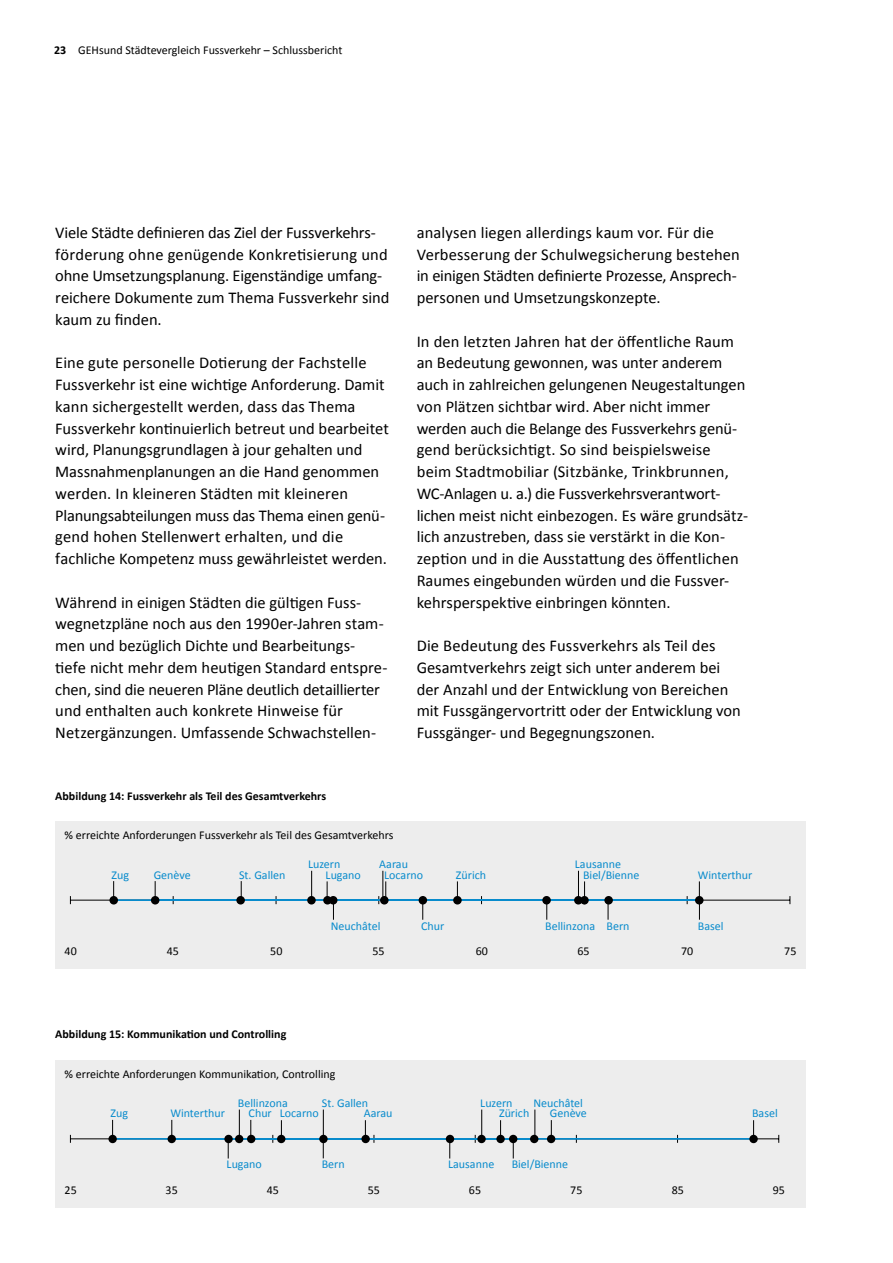
<style>
.page{position:relative;width:893px;height:1263px;background:#fff}
.page>*{position:absolute;margin:0;border:0;box-sizing:border-box;transform-origin:0 0}
.t1{font:16.5px/21.8px "Calibri";color:#000}
.t2{font:12px "Calibri";color:#088bcc}
.t3{font:12px "Calibri";color:#000}
.t4{font:700 12px "Calibri";color:#000}
.s1{font-weight:700}
</style>
<div class="page">
<div style="left:55px;top:1060px;width:751px;height:148px;background:#ededed"></div>
<svg style="left:228px;top:1143px;width:1px;height:15px"></svg>
<svg style="left:323px;top:1143px;width:1px;height:15px"></svg>
<svg style="left:449px;top:1143px;width:1px;height:15px"></svg>
<svg style="left:513px;top:1143px;width:1px;height:15px"></svg>
<hr style="left:239px;top:1109px;width:1px;height:30px;background:#000">
<hr style="left:323px;top:1109px;width:1px;height:30px;background:#000">
<hr style="left:481px;top:1109px;width:1px;height:30px;background:#000">
<hr style="left:534px;top:1109px;width:1px;height:30px;background:#000">
<svg style="left:281px;top:1120px;width:1px;height:15px"></svg>
<svg style="left:365px;top:1120px;width:1px;height:15px"></svg>
<svg style="left:753px;top:1120px;width:1px;height:15px"></svg>
<svg style="left:500px;top:1120px;width:1px;height:15px"></svg>
<svg style="left:551px;top:1120px;width:1px;height:15px"></svg>
<svg style="left:112px;top:1120px;width:1px;height:15px"></svg>
<svg style="left:250px;top:1120px;width:1px;height:15px"></svg>
<hr style="left:70px;top:1138px;width:709px;height:1px;background:#000">
<svg style="left:171px;top:1120px;width:1px;height:15px"></svg>
<hr style="left:113px;top:1138px;width:640px;height:1px;background:#088bcc">
<div style="left:496px;top:1135px;width:9px;height:8px;background:#000;border-radius:50%"></div>
<div style="left:547px;top:1135px;width:8px;height:8px;background:#000;border-radius:50%"></div>
<div style="left:749px;top:1135px;width:9px;height:8px;background:#000;border-radius:50%"></div>
<div style="left:446px;top:1135px;width:8px;height:8px;background:#000;border-radius:50%"></div>
<div style="left:319px;top:1135px;width:9px;height:8px;background:#000;border-radius:50%"></div>
<div style="left:168px;top:1135px;width:8px;height:8px;background:#000;border-radius:50%"></div>
<div style="left:477px;top:1135px;width:9px;height:8px;background:#000;border-radius:50%"></div>
<div style="left:224px;top:1135px;width:9px;height:8px;background:#000;border-radius:50%"></div>
<div style="left:509px;top:1135px;width:8px;height:8px;background:#000;border-radius:50%"></div>
<div style="left:235px;top:1135px;width:8px;height:8px;background:#000;border-radius:50%"></div>
<div style="left:530px;top:1135px;width:8px;height:8px;background:#000;border-radius:50%"></div>
<div style="left:247px;top:1135px;width:8px;height:8px;background:#000;border-radius:50%"></div>
<div style="left:108px;top:1135px;width:9px;height:8px;background:#000;border-radius:50%"></div>
<div style="left:361px;top:1135px;width:9px;height:8px;background:#000;border-radius:50%"></div>
<div style="left:277px;top:1135px;width:8px;height:8px;background:#000;border-radius:50%"></div>
<div style="left:55px;top:821px;width:751px;height:148px;background:#ededed"></div>
<svg style="left:422px;top:904px;width:1px;height:16px"></svg>
<svg style="left:546px;top:904px;width:1px;height:16px"></svg>
<svg style="left:608px;top:904px;width:1px;height:16px"></svg>
<svg style="left:155px;top:881px;width:1px;height:15px"></svg>
<svg style="left:311px;top:871px;width:1px;height:25px"></svg>
<svg style="left:327px;top:881px;width:7px;height:39px"></svg>
<svg style="left:699px;top:881px;width:1px;height:39px"></svg>
<svg style="left:457px;top:881px;width:1px;height:15px"></svg>
<svg style="left:113px;top:881px;width:1px;height:15px"></svg>
<svg style="left:241px;top:881px;width:1px;height:15px"></svg>
<hr style="left:70px;top:900px;width:720px;height:1px;background:#000">
<svg style="left:578px;top:871px;width:7px;height:33px"></svg>
<svg style="left:378px;top:871px;width:8px;height:33px"></svg>
<hr style="left:114px;top:900px;width:585px;height:1px;background:#088bcc">
<div style="left:453px;top:896px;width:9px;height:8px;background:#000;border-radius:50%"></div>
<div style="left:151px;top:896px;width:8px;height:8px;background:#000;border-radius:50%"></div>
<div style="left:695px;top:896px;width:8px;height:8px;background:#000;border-radius:50%"></div>
<div style="left:574px;top:896px;width:9px;height:8px;background:#000;border-radius:50%"></div>
<div style="left:604px;top:896px;width:9px;height:8px;background:#000;border-radius:50%"></div>
<div style="left:236px;top:896px;width:9px;height:8px;background:#000;border-radius:50%"></div>
<div style="left:307px;top:896px;width:9px;height:8px;background:#000;border-radius:50%"></div>
<div style="left:323px;top:896px;width:9px;height:8px;background:#000;border-radius:50%"></div>
<div style="left:580px;top:896px;width:9px;height:8px;background:#000;border-radius:50%"></div>
<div style="left:542px;top:896px;width:9px;height:8px;background:#000;border-radius:50%"></div>
<div style="left:329px;top:896px;width:8px;height:8px;background:#000;border-radius:50%"></div>
<div style="left:419px;top:896px;width:8px;height:8px;background:#000;border-radius:50%"></div>
<div style="left:109px;top:896px;width:9px;height:8px;background:#000;border-radius:50%"></div>
<div style="left:380px;top:896px;width:9px;height:8px;background:#000;border-radius:50%"></div>
<p class="t3" style="left:54px;top:42px;width:290px"><span class="s1">23</span> GEHsund Städtevergleich Fussverkehr – Schlussbericht</p>
<p class="t1" style="left:55px;top:222px;width:336px">Viele Städte definieren das Ziel der Fussverkehrs&shy;förderung ohne genügende Konkretisierung und ohne Umsetzungsplanung. Eigenständige umfang&shy;reichere Dokumente zum Thema Fussverkehr sind kaum zu finden.</p>
<p class="t1" style="left:55px;top:352px;width:335px">Eine gute personelle Dotierung der Fachstelle Fussverkehr ist eine wichtige Anforderung. Damit kann sichergestellt werden, dass das Thema Fussverkehr kontinuierlich betreut und bearbeitet wird, Planungsgrundlagen à jour gehalten und Massnahmenplanungen an die Hand genommen werden. In kleineren Städten mit kleineren Planungsabteilungen muss das Thema einen genü&shy;gend hohen Stellenwert erhalten, und die fachliche Kompetenz muss gewährleistet werden.</p>
<p class="t1" style="left:55px;top:591px;width:334px">Während in einigen Städten die gültigen Fuss&shy;wegnetzpläne noch aus den 1990er-Jahren stam&shy;men und bezüglich Dichte und Bearbeitungs&shy;tiefe nicht mehr dem heutigen Standard entspre&shy;chen, sind die neueren Pläne deutlich detaillierter und enthalten auch konkrete Hinweise für Netzergänzungen. Umfassende Schwachstellen-</p>
<p class="t4" style="left:55px;top:788px;width:272px">Abbildung 14: Fussverkehr als Teil des Gesamtverkehrs</p>
<p class="t1" style="left:417px;top:222px;width:325px">analysen liegen allerdings kaum vor. Für die Verbesserung der Schulwegsicherung bestehen in einigen Städten definierte Prozesse, Ansprech&shy;personen und Umsetzungskonzepte.</p>
<p class="t1" style="left:417px;top:330px;width:333px">In den letzten Jahren hat der öffentliche Raum an Bedeutung gewonnen, was unter anderem auch in zahlreichen gelungenen Neugestaltungen von Plätzen sichtbar wird. Aber nicht immer werden auch die Belange des Fussverkehrs genü&shy;gend berücksichtigt. So sind beispielsweise beim Stadtmobiliar (Sitzbänke, Trinkbrunnen, WC-Anlagen u. a.) die Fussverkehrsverantwort&shy;lichen meist nicht einbezogen. Es wäre grundsätz&shy;lich anzustreben, dass sie verstärkt in die Kon&shy;zeption und in die Ausstattung des öffentlichen Raumes eingebunden würden und die Fussver&shy;kehrsperspektive einbringen könnten.</p>
<p class="t1" style="left:417px;top:635px;width:326px">Die Bedeutung des Fussverkehrs als Teil des Gesamtverkehrs zeigt sich unter anderem bei der Anzahl und der Entwicklung von Bereichen mit Fussgängervortritt oder der Entwicklung von Fussgänger- und Begegnungszonen.</p>
<p class="t3" style="left:65px;top:827px;width:330px">% erreichte Anforderungen Fussverkehr als Teil des Gesamtverkehrs</p>
<p class="t2" style="left:154px;top:867px;width:39px">Genève</p>
<p class="t2" style="left:308px;top:856px;width:34px">Luzern</p>
<p class="t2" style="left:379px;top:856px;width:30px">Aarau</p>
<p class="t2" style="left:575px;top:856px;width:48px">Lausanne</p>
<p class="t2" style="left:112px;top:867px;width:19px">Zug</p>
<p class="t2" style="left:239px;top:867px;width:48px">St. Gallen</p>
<p class="t2" style="left:326px;top:867px;width:37px">Lugano</p>
<p class="t2" style="left:384px;top:867px;width:40px">Locarno</p>
<p class="t2" style="left:456px;top:867px;width:32px">Zürich</p>
<p class="t2" style="left:583px;top:867px;width:58px">Biel/Bienne</p>
<p class="t2" style="left:698px;top:867px;width:56px">Winterthur</p>
<p class="t2" style="left:331px;top:918px;width:51px">Neuchâtel</p>
<p class="t2" style="left:421px;top:918px;width:25px">Chur</p>
<p class="t2" style="left:545px;top:918px;width:86px">Bellinzona Bern</p>
<p class="t2" style="left:698px;top:918px;width:27px">Basel</p>
<p class="t3" style="left:65px;top:943px;width:14px">40</p>
<p class="t3" style="left:167px;top:943px;width:14px">45</p>
<p class="t3" style="left:270px;top:943px;width:14px">50</p>
<p class="t3" style="left:372px;top:943px;width:14px">55</p>
<p class="t3" style="left:476px;top:943px;width:14px">60</p>
<p class="t3" style="left:577px;top:943px;width:14px">65</p>
<p class="t3" style="left:681px;top:943px;width:14px">70</p>
<p class="t3" style="left:784px;top:943px;width:14px">75</p>
<p class="t4" style="left:55px;top:1027px;width:233px">Abbildung 15: Kommunikation und Controlling</p>
<p class="t3" style="left:65px;top:1066px;width:272px">% erreichte Anforderungen Kommunikation, Controlling</p>
<p class="t2" style="left:170px;top:1106px;width:56px">Winterthur</p>
<p class="t2" style="left:238px;top:1095px;width:51px">Bellinzona</p>
<p class="t2" style="left:322px;top:1095px;width:48px">St. Gallen</p>
<p class="t2" style="left:480px;top:1095px;width:34px">Luzern</p>
<p class="t2" style="left:533px;top:1095px;width:51px">Neuchâtel</p>
<p class="t2" style="left:110px;top:1106px;width:19px">Zug</p>
<p class="t2" style="left:249px;top:1106px;width:72px">Chur Locarno</p>
<p class="t2" style="left:364px;top:1106px;width:30px">Aarau</p>
<p class="t2" style="left:499px;top:1106px;width:32px">Zürich</p>
<p class="t2" style="left:550px;top:1106px;width:39px">Genève</p>
<p class="t2" style="left:752px;top:1106px;width:27px">Basel</p>
<p class="t2" style="left:227px;top:1157px;width:37px">Lugano</p>
<p class="t2" style="left:322px;top:1157px;width:24px">Bern</p>
<p class="t2" style="left:448px;top:1157px;width:48px">Lausanne</p>
<p class="t2" style="left:512px;top:1157px;width:58px">Biel/Bienne</p>
<p class="t3" style="left:65px;top:1182px;width:14px">25</p>
<p class="t3" style="left:166px;top:1182px;width:14px">35</p>
<p class="t3" style="left:267px;top:1182px;width:14px">45</p>
<p class="t3" style="left:368px;top:1182px;width:14px">55</p>
<p class="t3" style="left:469px;top:1182px;width:14px">65</p>
<p class="t3" style="left:570px;top:1182px;width:14px">75</p>
<p class="t3" style="left:672px;top:1182px;width:14px">85</p>
<p class="t3" style="left:773px;top:1182px;width:14px">95</p>
</div>
